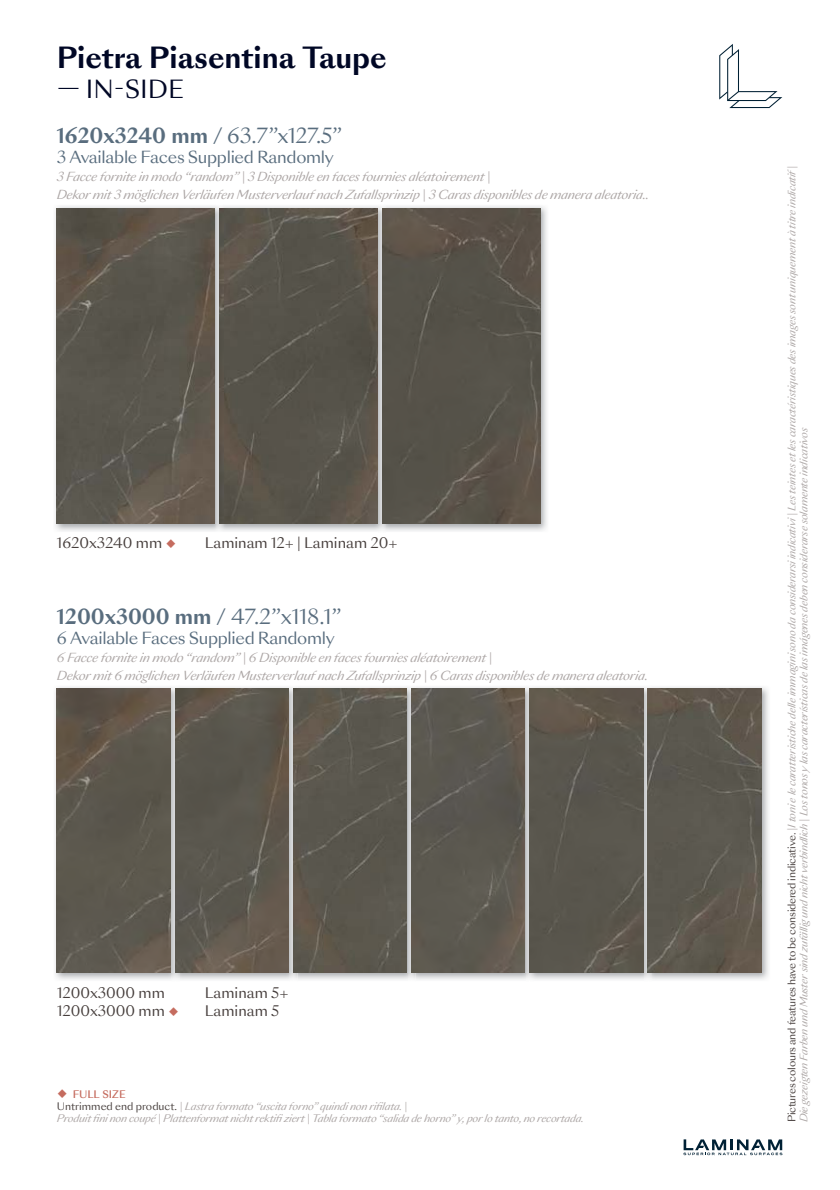
<style>
.page{position:relative;width:840px;height:1190px;background:#fff}
.page>*{position:absolute;margin:0;border:0;box-sizing:border-box;transform-origin:0 0}
.t1{font:700 28px "Sang Bleu Sunrise";color:#000725}
.t2{font:24px "Sang Bleu Sunrise";color:#000725}
.t3{font:20px "Sang Bleu Sunrise";letter-spacing:-.01em;color:#596d7e}
.t4{font:16px "Sang Bleu Sunrise";letter-spacing:-.02em;color:#596d7e}
.t5{font:14px "Sang Bleu Sunrise";color:#453d3b}
.t6{font:italic 12px/18px "Sang Bleu Sunrise";letter-spacing:-.02em;color:#aca6a5}
.t7{font:italic 10px/12px "Sang Bleu Sunrise";letter-spacing:-.02em;color:#aca6a5}
.s1{font-weight:700}
.s2{color:#c56c5f}
.s3{font-weight:500;font-style:normal;color:#c56c5f}
.s4{font-style:normal;color:#453d3b}
</style>
<div class="page">
<svg style="left:719px;top:44px;width:63px;height:64px"></svg>
<svg style="left:683px;top:1139px;width:99px;height:16px"></svg>
<img style="left:223px;top:206px;width:156px;height:325px">
<img style="left:223px;top:208px;width:154px;height:316px">
<img style="left:55px;top:206px;width:161px;height:325px">
<img style="left:216px;top:206px;width:7px;height:325px">
<img style="left:57px;top:208px;width:158px;height:316px">
<img style="left:386px;top:206px;width:161px;height:325px">
<img style="left:379px;top:206px;width:7px;height:325px">
<img style="left:382px;top:208px;width:158px;height:316px">
<img style="left:55px;top:687px;width:117px;height:293px">
<img style="left:57px;top:689px;width:113px;height:283px">
<img style="left:179px;top:687px;width:111px;height:293px">
<img style="left:172px;top:687px;width:7px;height:292px">
<img style="left:175px;top:689px;width:114px;height:283px">
<img style="left:297px;top:687px;width:111px;height:293px">
<img style="left:290px;top:687px;width:7px;height:292px">
<img style="left:293px;top:689px;width:114px;height:283px">
<img style="left:416px;top:687px;width:110px;height:293px">
<img style="left:408px;top:687px;width:8px;height:292px">
<img style="left:412px;top:689px;width:113px;height:283px">
<img style="left:534px;top:687px;width:110px;height:293px">
<img style="left:526px;top:687px;width:8px;height:292px">
<img style="left:530px;top:689px;width:113px;height:283px">
<img style="left:652px;top:687px;width:117px;height:293px">
<img style="left:644px;top:687px;width:8px;height:292px">
<img style="left:648px;top:689px;width:113px;height:283px">
<h1 class="t1" style="left:57px;top:38px;width:332px">Pietra Piasentina Taupe</h1>
<h2 class="t2" style="left:57px;top:72px;width:129px">— IN-SIDE</h2>
<h3 class="t3" style="left:57px;top:121px;width:287px"><span class="s1">1620x3240 mm</span> / 63.7”x127.5”</h3>
<h3 class="t4" style="left:57px;top:146px;width:279px">3 Available Faces Supplied Randomly</h3>
<p class="t6" style="left:57px;top:168px;width:594px">3 Facce fornite in modo “random” | 3 Disponible en faces fournies aléatoirement |<br>Dekor mit 3 möglichen Verläufen Musterverlauf nach Zufallsprinzip | 3 Caras disponibles de manera aleatoria..</p>
<h3 class="t5" style="left:57px;top:533px;width:121px">1620x3240 mm <span class="s2">◆</span></h3>
<h3 class="t5" style="left:205px;top:533px;width:194px">Laminam 12+ | Laminam 20+</h3>
<h3 class="t3" style="left:57px;top:602px;width:286px"><span class="s1">1200x3000 mm</span> / 47.2”x118.1”</h3>
<h3 class="t4" style="left:57px;top:627px;width:279px">6 Available Faces Supplied Randomly</h3>
<p class="t6" style="left:57px;top:649px;width:592px">6 Facce fornite in modo “random” | 6 Disponible en faces fournies aléatoirement |<br>Dekor mit 6 möglichen Verläufen Musterverlauf nach Zufallsprinzip | 6 Caras disponibles de manera aleatoria.</p>
<h3 class="t5" style="left:57px;top:982px;width:109px">1200x3000 mm</h3>
<h3 class="t5" style="left:205px;top:982px;width:85px">Laminam 5+</h3>
<h3 class="t5" style="left:57px;top:1001px;width:124px">1200x3000 mm <span class="s2">◆</span></h3>
<h3 class="t5" style="left:205px;top:1001px;width:76px">Laminam 5</h3>
<p class="t7" style="left:57px;top:1089px;width:528px"><span class="s2">◆</span> <span class="s3">FULL SIZE<br></span><span class="s4">Untrimmed end product.</span> | Lastra formato “uscita forno” quindi non rifilata. |<br>Produit fini non coupé | Plattenformat nicht rektifi ziert | Tabla formato “salida de horno” y, por lo tanto, no recortada.</p>
<p class="t7" style="left:786px;top:1122px;width:959px;rotate:-90deg"><span class="s4">Pictures colours and features have to be considered indicative.</span> |I toni e le caratteristiche delle immagini sono da considerarsi indicativi | Les teintes et les caractéristiques des images sont uniquement à titre indicatif |<br>Die gezeigten Farben und Muster sind zufällig und nicht verbindlich | Los tonos y las características de las imágenes deben considerarse solamente indicativos</p>
</div>
